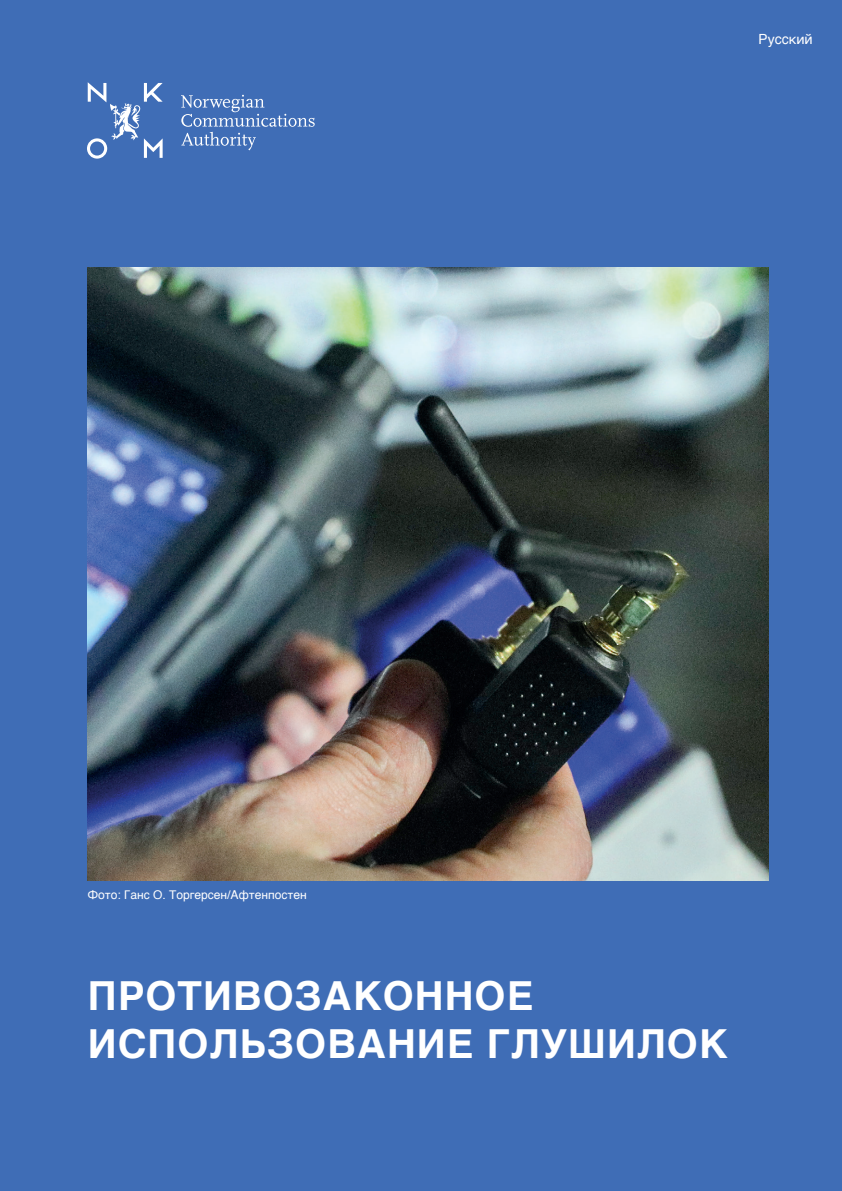
<style>
.page{position:relative;width:842px;height:1191px;background:#3f6db6}
.page>*{position:absolute;margin:0;border:0;box-sizing:border-box;transform-origin:0 0}
.t1{font:700 40px/48px "Helvetica";letter-spacing:.025em;color:#fff}
.t2{font:14px "Helvetica";color:#fff}
.t3{font:12px "Helvetica";color:#fff}
</style>
<div class="page">
<img style="left:88px;top:268px;width:680px;height:612px">
<svg style="left:87px;top:82px;width:76px;height:77px"></svg>
<svg style="left:181px;top:95px;width:134px;height:55px"></svg>
<p class="t2" style="left:758px;top:28px;width:56px">Русский</p>
<p class="t3" style="left:88px;top:886px;width:220px">Фото: Ганс О. Торгерсен/Афтенпостен</p>
<p class="t1" style="left:88px;top:972px;width:641px">ПРОТИВОЗАКОННОЕ<br>ИСПОЛЬЗОВАНИЕ ГЛУШИЛОК</p>
</div>
